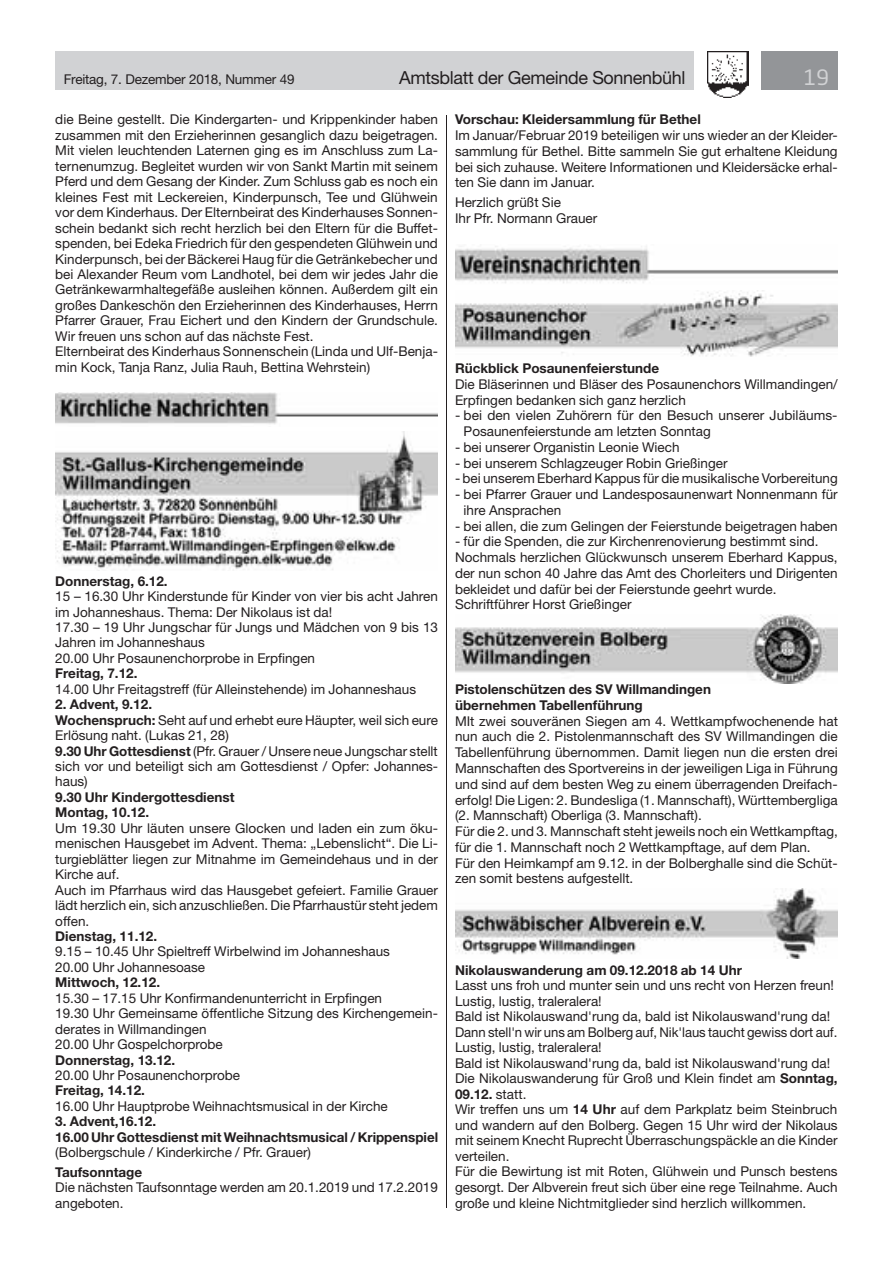
<style>
.page{position:relative;width:893px;height:1263px;background:#fff}
.page>*{position:absolute;margin:0;border:0;box-sizing:border-box;transform-origin:0 0}
.t1{font:21px "Neo Sans Std";color:#d1d2d4}
.t2{font:18px "Helvetica Neue LT Std";letter-spacing:-.02em;color:#231f20}
.t3{font:13.5px/15.5px "Helvetica Neue LT Std";color:#231f20}
.t4{font:700 13.5px/15.5px "Helvetica Neue LT Std";color:#231f20}
.s1{font-weight:700}
</style>
<div class="page">
<div style="left:55px;top:51px;width:639px;height:38px;background:#d1d2d4"></div>
<div style="left:761px;top:51px;width:77px;height:38px;background:#939598"></div>
<img style="left:707px;top:51px;width:41px;height:47px">
<img style="left:55px;top:392px;width:383px;height:32px">
<img style="left:55px;top:432px;width:383px;height:138px">
<img style="left:455px;top:246px;width:383px;height:37px">
<img style="left:455px;top:290px;width:383px;height:67px">
<img style="left:455px;top:615px;width:383px;height:69px">
<img style="left:455px;top:889px;width:383px;height:70px">
<hr style="left:446px;top:115px;width:1px;height:1093px;background:#231f20">
<p class="t3" style="left:64px;top:71px;width:232px">Freitag, 7. Dezember 2018, Nummer 49</p>
<h2 class="t2" style="left:399px;top:67px;width:288px">Amtsblatt der Gemeinde Sonnenbühl</h2>
<h1 class="t1" style="left:804px;top:64px;width:27px">19</h1>
<p class="t3" style="left:55px;top:112px;width:384px">die Beine gestellt. Die Kindergarten- und Krippenkinder haben zusammen mit den Erzieherinnen gesanglich dazu beigetragen.<br>Mit vielen leuchtenden Laternen ging es im Anschluss zum La&shy;ternenumzug. Begleitet wurden wir von Sankt Martin mit seinem Pferd und dem Gesang der Kinder. Zum Schluss gab es noch ein kleines Fest mit Leckereien, Kinderpunsch, Tee und Glühwein vor dem Kinderhaus. Der Elternbeirat des Kinderhauses Sonnen&shy;schein bedankt sich recht herzlich bei den Eltern für die Buffet&shy;spenden, bei Edeka Friedrich für den gespendeten Glühwein und Kinderpunsch, bei der Bäckerei Haug für die Getränkebecher und bei Alexander Reum vom Landhotel, bei dem wir jedes Jahr die Getränkewarmhaltegefäße ausleihen können. Außerdem gilt ein großes Dankeschön den Erzieherinnen des Kinderhauses, Herrn Pfarrer Grauer, Frau Eichert und den Kindern der Grundschule.<br>Wir freuen uns schon auf das nächste Fest.<br>Elternbeirat des Kinderhaus Sonnenschein (Linda und Ulf-Benja&shy;min Kock, Tanja Ranz, Julia Rauh, Bettina Wehrstein)</p>
<p class="t4" style="left:455px;top:112px;width:247px">Vorschau: Kleidersammlung für Bethel</p>
<p class="t3" style="left:455px;top:127px;width:384px;text-align:justify">Im Januar/Februar 2019 beteiligen wir uns wieder an der Kleider&shy;sammlung für Bethel. Bitte sammeln Sie gut erhaltene Kleidung bei sich zuhause. Weitere Informationen und Kleidersäcke erhal&shy;ten Sie dann im Januar.</p>
<p class="t3" style="left:455px;top:195px;width:144px">Herzlich grüßt Sie<br>Ihr Pfr. Normann Grauer</p>
<p class="t4" style="left:455px;top:360px;width:206px">Rückblick Posaunenfeierstunde</p>
<p class="t3" style="left:455px;top:376px;width:384px">Die Bläserinnen und Bläser des Posaunenchors Willmandingen/<br>Erpfingen bedanken sich ganz herzlich</p>
<p class="t3" style="left:464px;top:407px;width:375px;text-indent:-9px">- bei den vielen Zuhörern für den Besuch unserer Jubiläums-<br>Posaunenfeierstunde am letzten Sonntag</p>
<p class="t3" style="left:455px;top:439px;width:226px">- bei unserer Organistin Leonie Wiech</p>
<p class="t3" style="left:455px;top:455px;width:274px">- bei unserem Schlagzeuger Robin Grießinger</p>
<p class="t3" style="left:455px;top:471px;width:384px">- bei unserem Eberhard Kappus für die musikalische Vorbereitung</p>
<p class="t3" style="left:464px;top:486px;width:376px;text-indent:-9px">- bei Pfarrer Grauer und Landesposaunenwart Nonnenmann für ihre Ansprachen</p>
<p class="t3" style="left:455px;top:518px;width:384px">- bei allen, die zum Gelingen der Feierstunde beigetragen haben</p>
<p class="t3" style="left:455px;top:533px;width:384px">- für die Spenden, die zur Kirchenrenovierung bestimmt sind.<br>Nochmals herzlichen Glückwunsch unserem Eberhard Kappus, der nun schon 40 Jahre das Amt des Chorleiters und Dirigenten bekleidet und dafür bei der Feierstunde geehrt wurde.<br>Schriftführer Horst Grießinger</p>
<p class="t4" style="left:55px;top:573px;width:114px">Donnerstag, 6.12.</p>
<p class="t3" style="left:55px;top:588px;width:384px">15 – 16.30 Uhr Kinderstunde für Kinder von vier bis acht Jahren im Johanneshaus. Thema: Der Nikolaus ist da!<br>17.30 – 19 Uhr Jungschar für Jungs und Mädchen von 9 bis 13<br>Jahren im Johanneshaus<br>20.00 Uhr Posaunenchorprobe in Erpfingen</p>
<p class="t4" style="left:55px;top:665px;width:84px">Freitag, 7.12.</p>
<p class="t3" style="left:55px;top:681px;width:362px">14.00 Uhr Freitagstreff (für Alleinstehende) im Johanneshaus</p>
<p class="t3" style="left:55px;top:696px;width:384px"><span class="s1">2. Advent, 9.12.<br>Wochenspruch:</span> Seht auf und erhebt eure Häupter, weil sich eure Erlösung naht. (Lukas 21, 28)<br><span class="s1">9.30 Uhr Gottesdienst</span> (Pfr. Grauer / Unsere neue Jungschar stellt sich vor und beteiligt sich am Gottesdienst / Opfer: Johannes&shy;haus)</p>
<p class="t4" style="left:55px;top:789px;width:181px">9.30 Uhr Kindergottesdienst<br>Montag, 10.12.</p>
<p class="t3" style="left:55px;top:820px;width:384px">Um 19.30 Uhr läuten unsere Glocken und laden ein zum öku&shy;menischen Hausgebet im Advent. Thema: „Lebenslicht“. Die Li&shy;turgieblätter liegen zur Mitnahme im Gemeindehaus und in der Kirche auf.<br>Auch im Pfarrhaus wird das Hausgebet gefeiert. Familie Grauer lädt herzlich ein, sich anzuschließen. Die Pfarrhaustür steht jedem offen.</p>
<p class="t4" style="left:55px;top:928px;width:103px">Dienstag, 11.12.</p>
<p class="t3" style="left:55px;top:944px;width:336px">9.15 – 10.45 Uhr Spieltreff Wirbelwind im Johanneshaus<br>20.00 Uhr Johannesoase</p>
<p class="t4" style="left:55px;top:974px;width:106px">Mittwoch, 12.12.</p>
<p class="t3" style="left:55px;top:990px;width:384px">15.30 – 17.15 Uhr Konfirmandenunterricht in Erpfingen<br>19.30 Uhr Gemeinsame öffentliche Sitzung des Kirchengemein&shy;derates in Willmandingen<br>20.00 Uhr Gospelchorprobe</p>
<p class="t4" style="left:55px;top:1052px;width:121px">Donnerstag, 13.12.</p>
<p class="t3" style="left:55px;top:1067px;width:186px">20.00 Uhr Posaunenchorprobe</p>
<p class="t4" style="left:55px;top:1082px;width:91px">Freitag, 14.12.</p>
<p class="t3" style="left:55px;top:1098px;width:334px">16.00 Uhr Hauptprobe Weihnachtsmusical in der Kirche</p>
<p class="t4" style="left:55px;top:1113px;width:384px">3. Advent,16.12.<br>16.00 Uhr Gottesdienst mit Weihnachtsmusical / Krippenspiel</p>
<p class="t3" style="left:55px;top:1144px;width:257px">(Bolbergschule / Kinderkirche / Pfr. Grauer)</p>
<p class="t4" style="left:55px;top:1164px;width:89px">Taufsonntage</p>
<p class="t3" style="left:55px;top:1179px;width:384px">Die nächsten Taufsonntage werden am 20.1.2019 und 17.2.2019 angeboten.</p>
<p class="t4" style="left:455px;top:681px;width:258px">Pistolenschützen des SV Willmandingen übernehmen Tabellenführung</p>
<p class="t3" style="left:455px;top:713px;width:384px">MIt zwei souveränen Siegen am 4. Wettkampfwochenende hat nun auch die 2. Pistolenmannschaft des SV Willmandingen die Tabellenführung übernommen. Damit liegen nun die ersten drei Mannschaften des Sportvereins in der jeweiligen Liga in Führung und sind auf dem besten Weg zu einem überragenden Dreifach&shy;erfolg! Die Ligen: 2. Bundesliga (1. Mannschaft), Württembergliga (2. Mannschaft) Oberliga (3. Mannschaft).<br>Für die 2. und 3. Mannschaft steht jeweils noch ein Wettkampftag, für die 1. Mannschaft noch 2 Wettkampftage, auf dem Plan.<br>Für den Heimkampf am 9.12. in der Bolberghalle sind die Schüt&shy;zen somit bestens aufgestellt.</p>
<p class="t4" style="left:455px;top:962px;width:288px">Nikolauswanderung am 09.12.2018 ab 14 Uhr</p>
<p class="t3" style="left:455px;top:977px;width:384px">Lasst uns froh und munter sein und uns recht von Herzen freun!<br>Lustig, lustig, traleralera!<br>Bald ist Nikolauswand'rung da, bald ist Nikolauswand'rung da!<br>Dann stell'n wir uns am Bolberg auf, Nik'laus taucht gewiss dort auf.<br>Lustig, lustig, traleralera!<br>Bald ist Nikolauswand'rung da, bald ist Nikolauswand'rung da!<br>Die Nikolauswanderung für Groß und Klein findet am <span class="s1">Sonntag, 09.12.</span> statt.<br>Wir treffen uns um <span class="s1">14 Uhr</span> auf dem Parkplatz beim Steinbruch und wandern auf den Bolberg. Gegen 15 Uhr wird der Nikolaus mit seinem Knecht Ruprecht Überraschungspäckle an die Kinder verteilen.<br>Für die Bewirtung ist mit Roten, Glühwein und Punsch bestens gesorgt. Der Albverein freut sich über eine rege Teilnahme. Auch große und kleine Nichtmitglieder sind herzlich willkommen.</p>
</div>
